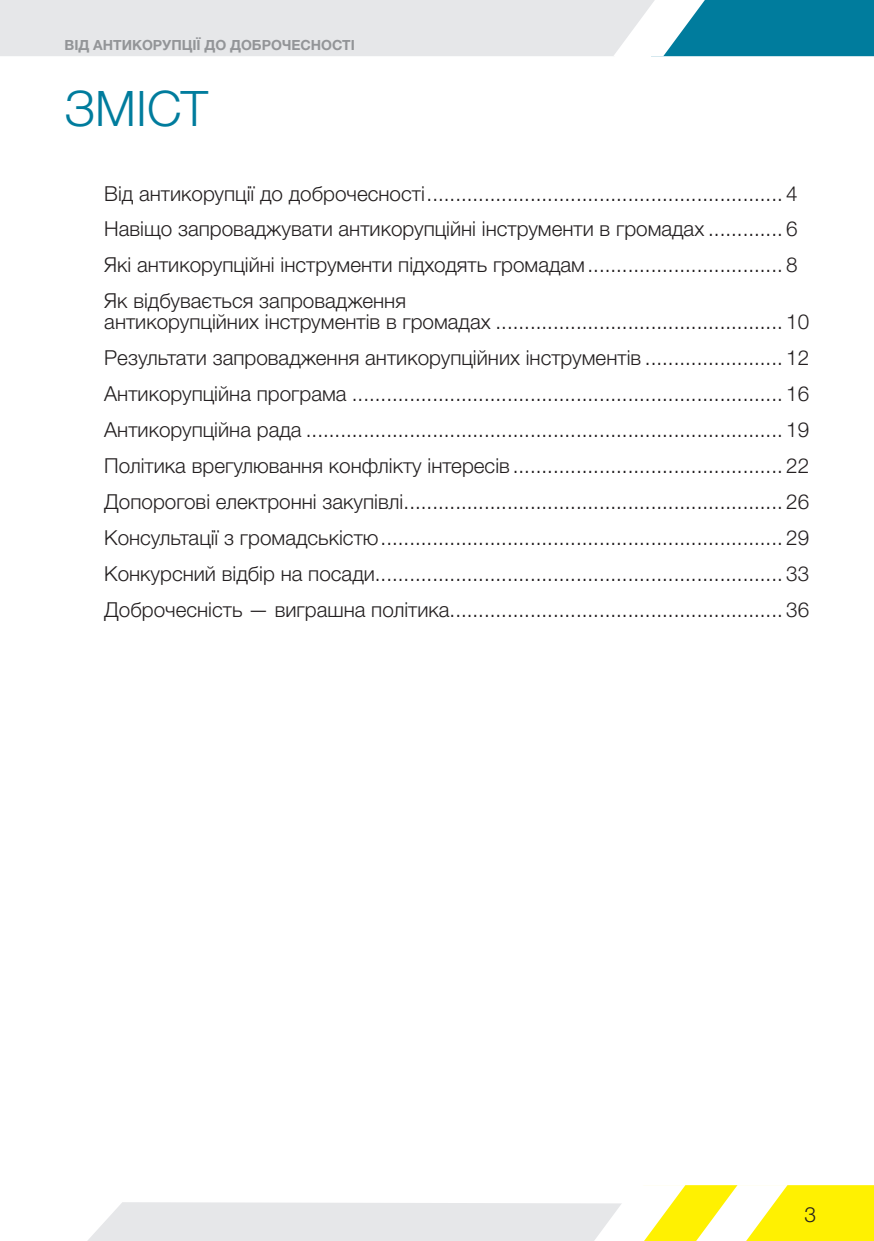
<style>
.page{position:relative;width:874px;height:1241px;background:#fff}
.page>*{position:absolute;margin:0;border:0;box-sizing:border-box;transform-origin:0 0}
.t1{font:300 49px "Helvetica Neue LTW1 G";color:#007c9d}
.t2{font:300 21px "Helvetica Neue LTW1 G";color:#231f20}
.t3{font:300 20.65px/35.9px "Helvetica Neue LTW1 G";color:#231f20;text-align:justify}
.t4{font:700 14px "Helvetica Neue LTW1 G";color:#939598}
</style>
<div class="page">
<svg style="left:88px;top:1185px;width:785px;height:55px"></svg>
<svg style="left:0;top:0;width:873px;height:56px;background:#b5d1d9"></svg>
<p class="t4" style="left:64px;top:36px;width:292px">ВІД АНТИКОРУПЦІЇ ДО ДОБРОЧЕСНОСТІ</p>
<h1 class="t1" style="left:64px;top:79px;width:145px">ЗМІСТ</h1>
<p class="t3" style="left:104px;top:175px;width:694px">Від антикорупції до доброчесності.............................................................. 4<br>Навіщо запроваджувати антикорупційні інструменти в громадах ............. 6<br>Які антикорупційні інструменти підходять громадам.................................. 8<br>Як відбувається запровадження</p>
<p class="t3" style="left:104px;top:304px;width:706px">антикорупційних інструментів в громадах .................................................. 10<br>Результати запровадження антикорупційних інструментів ........................ 12<br>Антикорупційна програма ........................................................................... 16<br>Антикорупційна рада ................................................................................... 19<br>Політика врегулювання конфлікту інтересів ............................................... 22<br>Допорогові електронні закупівлі.................................................................. 26<br>Консультації з громадськістю...................................................................... 29<br>Конкурсний відбір на посади....................................................................... 33<br>Доброчесність — виграшна політика.......................................................... 36</p>
<p class="t2" style="left:804px;top:1201px;width:13px">3</p>
</div>
